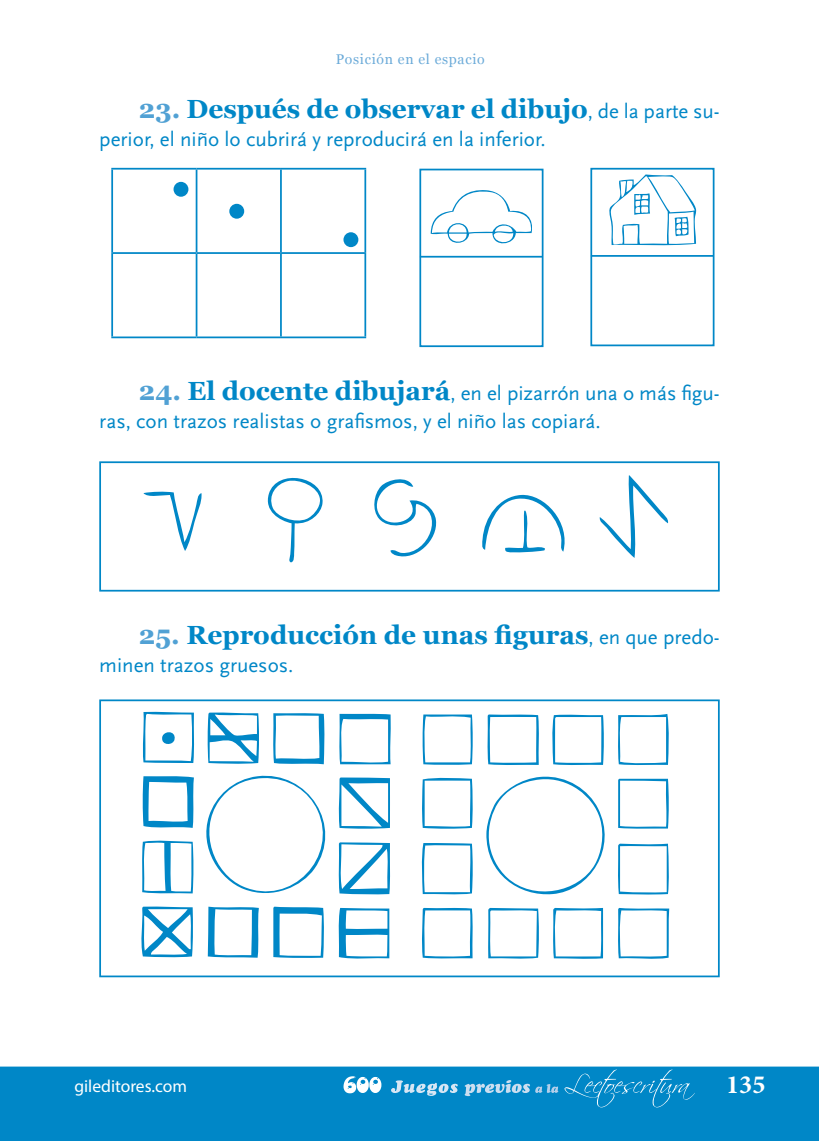
<style>
.page{position:relative;width:819px;height:1141px;background:#fff}
.page>*{position:absolute;margin:0;border:0;box-sizing:border-box;transform-origin:0 0}
.t1{font:700 26.25px "Georgia";color:#0087c7}
.t2{font:700 26.25px "Minion Pro";color:#fff}
.t3{font:21px/28px "Scala Sans";color:#0087c7}
.t4{font:17.5px "Myriad Pro";color:#fff}
.t5{font:14px "Georgia";letter-spacing:.05em;color:#6cabd9}
.s1{color:#51a1d4}
.s2{font-family:"Scala Sans";font-weight:400;font-size:21px}
.s3{font-family:"Georgia";font-weight:700;font-size:26.25px;color:#51a1d4}
.s4{font-family:"Georgia";font-weight:700;font-size:26.25px}
</style>
<div class="page">
<div style="left:0;top:1067px;width:819px;height:74px;background:#0087c7"></div>
<svg style="left:343px;top:1076px;width:38px;height:17px"></svg>
<svg style="left:391px;top:1080px;width:67px;height:16px"></svg>
<svg style="left:464px;top:1080px;width:94px;height:16px;background:#41a2d4"></svg>
<svg style="left:564px;top:1070px;width:130px;height:37px;background:#1490cb"></svg>
<hr style="left:111px;top:168px;width:85px;height:2px;background:#0087c7">
<hr style="left:111px;top:170px;width:2px;height:82px;background:#0087c7">
<hr style="left:196px;top:168px;width:85px;height:2px;background:#0087c7">
<hr style="left:196px;top:170px;width:1px;height:82px;background:#0087c7">
<hr style="left:281px;top:168px;width:85px;height:2px;background:#0087c7">
<hr style="left:280px;top:170px;width:2px;height:82px;background:#0087c7">
<hr style="left:364px;top:170px;width:2px;height:82px;background:#0087c7">
<hr style="left:111px;top:252px;width:85px;height:2px;background:#0087c7">
<hr style="left:111px;top:254px;width:2px;height:82px;background:#0087c7">
<hr style="left:196px;top:252px;width:85px;height:2px;background:#0087c7">
<hr style="left:196px;top:254px;width:1px;height:82px;background:#0087c7">
<hr style="left:281px;top:252px;width:85px;height:2px;background:#0087c7">
<hr style="left:280px;top:254px;width:2px;height:82px;background:#0087c7">
<hr style="left:364px;top:254px;width:2px;height:82px;background:#0087c7">
<hr style="left:111px;top:336px;width:85px;height:2px;background:#0087c7">
<hr style="left:196px;top:336px;width:85px;height:2px;background:#0087c7">
<hr style="left:281px;top:336px;width:85px;height:2px;background:#0087c7">
<div style="left:173px;top:182px;width:15px;height:15px;background:#0087c7;border-radius:50%"></div>
<div style="left:343px;top:232px;width:15px;height:15px;background:#0087c7;border-radius:50%"></div>
<div style="left:229px;top:204px;width:15px;height:15px;background:#0087c7;border-radius:50%"></div>
<svg style="left:430px;top:190px;width:102px;height:54px"></svg>
<svg style="left:609px;top:174px;width:87px;height:72px"></svg>
<div style="left:419px;top:169px;width:124px;height:178px;border:2px solid #0087c7"></div>
<hr style="left:420px;top:256px;width:122px;height:2px;background:#0087c7">
<div style="left:590px;top:168px;width:124px;height:178px;border:2px solid #0087c7"></div>
<hr style="left:591px;top:255px;width:122px;height:2px;background:#0087c7">
<svg style="left:599px;top:475px;width:70px;height:83px"></svg>
<svg style="left:267px;top:477px;width:56px;height:85px"></svg>
<svg style="left:374px;top:479px;width:63px;height:78px"></svg>
<svg style="left:143px;top:491px;width:59px;height:60px"></svg>
<svg style="left:482px;top:494px;width:83px;height:59px"></svg>
<div style="left:99px;top:461px;width:620px;height:131px;border:2px solid #0087c7"></div>
<svg style="left:618px;top:714px;width:51px;height:51px"></svg>
<svg style="left:422px;top:714px;width:51px;height:51px"></svg>
<svg style="left:487px;top:714px;width:52px;height:51px"></svg>
<svg style="left:552px;top:714px;width:52px;height:51px"></svg>
<svg style="left:422px;top:777px;width:51px;height:52px"></svg>
<svg style="left:421px;top:843px;width:52px;height:52px"></svg>
<svg style="left:486px;top:776px;width:183px;height:119px"></svg>
<svg style="left:141px;top:711px;width:250px;height:248px"></svg>
<svg style="left:422px;top:907px;width:51px;height:52px"></svg>
<svg style="left:488px;top:908px;width:51px;height:51px"></svg>
<svg style="left:553px;top:908px;width:50px;height:51px"></svg>
<svg style="left:618px;top:908px;width:51px;height:51px"></svg>
<div style="left:99px;top:699px;width:620px;height:278px;border:2px solid #0087c7"></div>
<p class="t5" style="left:336px;top:52px;width:151px">Posición en el espacio</p>
<p class="t1" style="left:139px;top:94px;width:582px"><span class="s1">23.</span> Después de observar el dibujo<span class="s2">, de la parte su-</span></p>
<p class="t3" style="left:99px;top:126px;width:448px">perior, el niño lo cubrirá y reproducirá en la inferior.</p>
<p class="t3" style="left:99px;top:380px;width:622px;text-indent:40px"><span class="s3">24.</span> <span class="s4">El docente dibujará</span>, en el pizarrón una o más figu&shy;ras, con trazos realistas o grafismos, y el niño las copiará.</p>
<p class="t1" style="left:139px;top:620px;width:582px"><span class="s1">25.</span> Reproducción de unas figuras<span class="s2">, en que predo-</span></p>
<p class="t3" style="left:99px;top:651px;width:196px">minen trazos gruesos.</p>
<p class="t4" style="left:74px;top:1076px;width:114px">gileditores.com</p>
<p class="t2" style="left:726px;top:1066px;width:41px">135</p>
</div>
